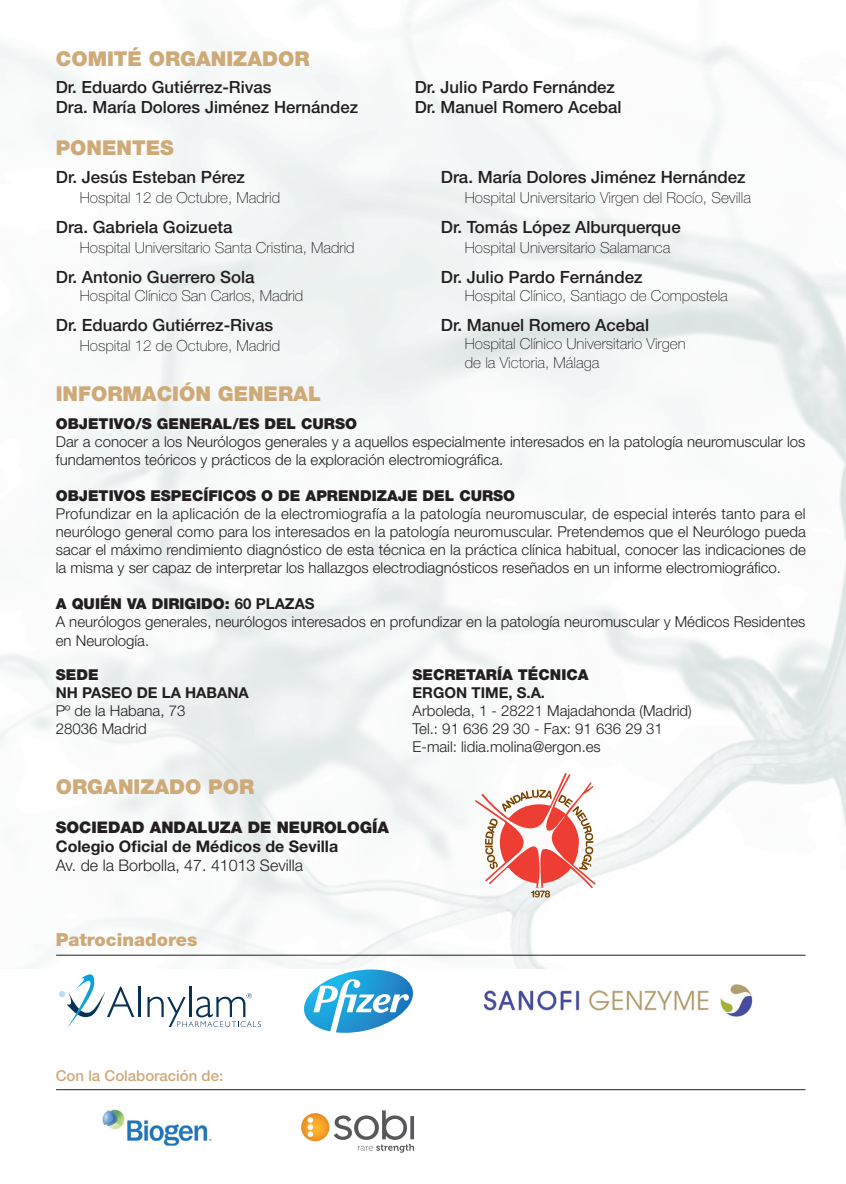
<style>
.page{position:relative;width:846px;height:1184px;background:#fff}
.page>*{position:absolute;margin:0;border:0;box-sizing:border-box;transform-origin:0 0}
.t1{font:900 20.4px "Helvetica Neue LT Std";color:#ceaa78}
.t2{font:900 18px "Helvetica Neue LT Std";color:#ceaa78}
.t3{font:500 16.8px/20.2px "Helvetica Neue LT Std";color:#231f20}
.t4{font:700 16px "Helvetica Neue LT Std";color:#231f20}
.t5{font:300 16px "Helvetica Neue LT Std";color:#231f20}
.t6{font:900 16px "Helvetica Neue LT Std";color:#231f20}
.t7{font:100 15.2px/18.2px "Helvetica Neue LT Std";color:#231f20}
.t8{font:300 15px/18px "Helvetica Neue LT Std";color:#231f20}
.t9{font:900 15px "Helvetica Neue LT Std";color:#231f20}
.t10{font:700 15px "Helvetica Neue LT Std";color:#231f20}
.t11{font:500 15px "Helvetica Neue LT Std";color:#ceaa78}
.s1{font-weight:900}
.s2{font-weight:700}
</style>
<div class="page">
<svg style="left:474px;top:773px;width:121px;height:124px"></svg>
<svg style="left:304px;top:969px;width:109px;height:64px"></svg>
<img style="left:483px;top:984px;width:270px;height:33px">
<img style="left:102px;top:1109px;width:109px;height:37px">
<svg style="left:59px;top:974px;width:75px;height:54px"></svg>
<hr style="left:139px;top:987px;width:2px;height:30px;background:#093153">
<hr style="left:189px;top:987px;width:2px;height:30px;background:#093153">
<svg style="left:147px;top:993px;width:114px;height:34px"></svg>
<hr style="left:56px;top:955px;width:749px;height:1px;background:#231f20">
<hr style="left:56px;top:1089px;width:749px;height:1px;background:#231f20">
<svg style="left:301px;top:1110px;width:113px;height:43px"></svg>
<h1 class="t1" style="left:56px;top:47px;width:255px">COMITÉ ORGANIZADOR</h1>
<p class="t3" style="left:56px;top:77px;width:304px">Dr. Eduardo Gutiérrez-Rivas<br>Dra. María Dolores Jiménez Hernández</p>
<p class="t3" style="left:414px;top:77px;width:208px">Dr. Julio Pardo Fernández<br>Dr. Manuel Romero Acebal</p>
<h1 class="t1" style="left:56px;top:136px;width:119px">PONENTES</h1>
<p class="t3" style="left:56px;top:167px;width:191px">Dr. Jesús Esteban Pérez</p>
<p class="t7" style="left:80px;top:189px;width:202px">Hospital 12 de Octubre, Madrid</p>
<p class="t3" style="left:56px;top:217px;width:178px">Dra. Gabriela Goizueta</p>
<p class="t7" style="left:80px;top:239px;width:276px">Hospital Universitario Santa Cristina, Madrid</p>
<p class="t3" style="left:56px;top:267px;width:200px">Dr. Antonio Guerrero Sola</p>
<p class="t7" style="left:80px;top:287px;width:225px">Hospital Clínico San Carlos, Madrid</p>
<p class="t3" style="left:56px;top:315px;width:219px">Dr. Eduardo Gutiérrez-Rivas</p>
<p class="t7" style="left:80px;top:337px;width:202px">Hospital 12 de Octubre, Madrid</p>
<h1 class="t1" style="left:56px;top:382px;width:266px">INFORMACIÓN GENERAL</h1>
<p class="t3" style="left:440px;top:167px;width:306px">Dra. María Dolores Jiménez Hernández</p>
<p class="t7" style="left:464px;top:189px;width:287px">Hospital Universitario Virgen del Rocío, Sevilla</p>
<p class="t3" style="left:440px;top:217px;width:241px">Dr. Tomás López Alburquerque</p>
<p class="t7" style="left:464px;top:239px;width:207px">Hospital Universitario Salamanca</p>
<p class="t3" style="left:440px;top:267px;width:203px">Dr. Julio Pardo Fernández</p>
<p class="t7" style="left:464px;top:287px;width:264px">Hospital Clínico, Santiago de Compostela</p>
<p class="t3" style="left:440px;top:315px;width:210px">Dr. Manuel Romero Acebal</p>
<p class="t7" style="left:464px;top:335px;width:222px">Hospital Clínico Universitario Virgen de la Victoria, Málaga</p>
<p class="t9" style="left:56px;top:415px;width:302px">OBJETIVO/S GENERAL/ES DEL CURSO</p>
<p class="t8" style="left:56px;top:433px;width:750px">Dar a conocer a los Neurólogos generales y a aquellos especialmente interesados en la patología neuromuscular los fundamentos teóricos y prácticos de la exploración electromiográfica.</p>
<p class="t9" style="left:56px;top:487px;width:460px">OBJETIVOS ESPECÍFICOS O DE APRENDIZAJE DEL CURSO</p>
<p class="t8" style="left:56px;top:505px;width:751px;text-align:justify">Profundizar en la aplicación de la electromiografía a la patología neuromuscular, de especial interés tanto para el neurólogo general como para los interesados en la patología neuromuscular. Pretendemos que el Neurólogo pueda sacar el máximo rendimiento diagnóstico de esta técnica en la práctica clínica habitual, conocer las indicaciones de la misma y ser capaz de interpretar los hallazgos electrodiagnósticos reseñados en un informe electromiográfico.</p>
<p class="t8" style="left:56px;top:595px;width:751px"><span class="s1">A QUIÉN VA DIRIGIDO:</span> <span class="s2">60 PLAZAS<br></span>A neurólogos generales, neurólogos interesados en profundizar en la patología neuromuscular y Médicos Residentes en Neurología.</p>
<p class="t9" style="left:56px;top:666px;width:44px">SEDE</p>
<p class="t10" style="left:56px;top:684px;width:194px">NH PASEO DE LA HABANA</p>
<p class="t8" style="left:56px;top:701px;width:131px">Pº de la Habana, 73<br>28036 Madrid</p>
<h1 class="t1" style="left:56px;top:774px;width:200px">ORGANIZADO POR</h1>
<p class="t6" style="left:56px;top:818px;width:335px">SOCIEDAD ANDALUZA DE NEUROLOGÍA</p>
<p class="t4" style="left:56px;top:836px;width:284px">Colegio Oficial de Médicos de Sevilla</p>
<p class="t5" style="left:56px;top:856px;width:248px">Av. de la Borbolla, 47. 41013 Sevilla</p>
<p class="t9" style="left:412px;top:666px;width:177px">SECRETARÍA TÉCNICA</p>
<p class="t10" style="left:412px;top:684px;width:134px">ERGON TIME, S.A.</p>
<p class="t8" style="left:412px;top:701px;width:280px">Arboleda, 1 - 28221 Majadahonda (Madrid)<br>Tel.: 91 636 29 30 - Fax: 91 636 29 31<br>E-mail: lidia.molina@ergon.es</p>
<p class="t2" style="left:56px;top:929px;width:143px">Patrocinadores</p>
<p class="t11" style="left:56px;top:1067px;width:169px">Con la Colaboración de:</p>
</div>
